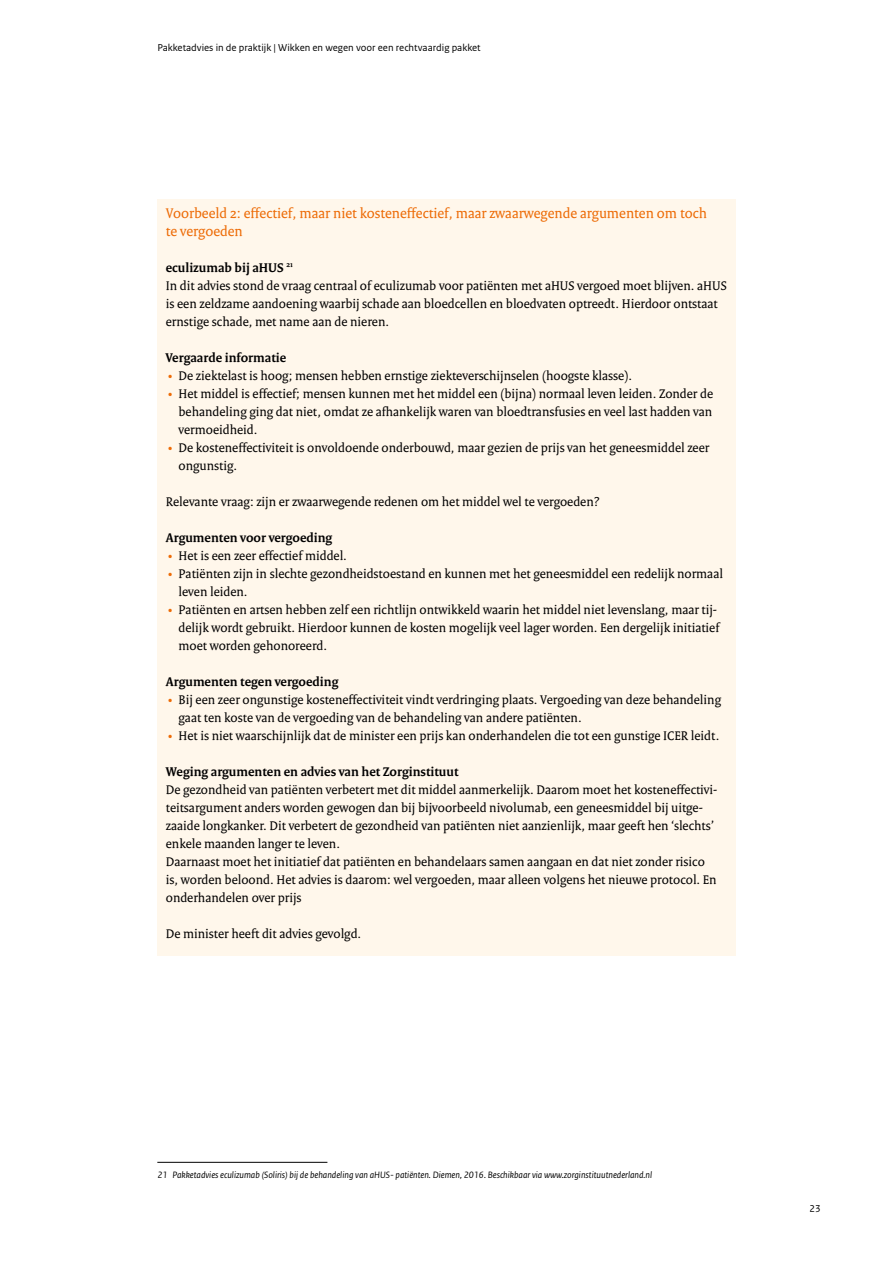
<style>
.page{position:relative;width:893px;height:1263px;background:#fff}
.page>*{position:absolute;margin:0;border:0;box-sizing:border-box;transform-origin:0 0}
.t1{font:15px/18px "Rijksoverheid Serif";color:#ed6b06}
.t2{font:13.5px/18px "Rijksoverheid Serif";color:#000}
.t3{font:700 13.5px "Rijksoverheid Serif";color:#000}
.t4{font:10.5px "Rijksoverheid Sans Text Regular 2";color:#000}
.t5{font:10.5px "Rijksoverheid Sans Text";color:#000}
.t6{font:italic 9.75px "Rijksoverheid Sans Text";color:#000}
.s1{font-weight:700}
.s2{color:#ed6b06}
</style>
<div class="page">
<div style="left:157px;top:200px;width:579px;height:756px;background:#fff7eb"></div>
<hr style="left:157px;top:1162px;width:170px;height:1px;background:#000">
<p class="t4" style="left:157px;top:42px;width:325px">Pakketadvies in de praktijk | Wikken en wegen voor een rechtvaardig pakket</p>
<p class="t1" style="left:166px;top:204px;width:543px">Voorbeeld 2: effectief, maar niet kosteneffectief, maar zwaarwegende argumenten om toch te vergoeden</p>
<p class="t2" style="left:166px;top:258px;width:562px"><span class="s1">eculizumab bij aHUS</span> <sup>21<br></sup>In dit advies stond de vraag centraal of eculizumab voor patiënten met aHUS vergoed moet blijven. aHUS is een zeldzame aandoening waarbij schade aan bloedcellen en bloedvaten optreedt. Hierdoor ontstaat ernstige schade, met name aan de nieren.</p>
<p class="t3" style="left:166px;top:349px;width:122px">Vergaarde informatie</p>
<p class="t2" style="left:168px;top:366px;width:466px"><span class="s2">•</span> De ziektelast is hoog; mensen hebben ernstige ziekteverschijnselen (hoogste klasse).</p>
<p class="t2" style="left:179px;top:384px;width:536px;text-align:justify;text-indent:-11px"><span class="s2">•</span> Het middel is effectief; mensen kunnen met het middel een (bijna) normaal leven leiden. Zonder de behandeling ging dat niet, omdat ze afhankelijk waren van bloedtransfusies en veel last hadden van vermoeidheid.</p>
<p class="t2" style="left:179px;top:438px;width:532px;text-indent:-11px"><span class="s2">•</span> De kosteneffectiviteit is onvoldoende onderbouwd, maar gezien de prijs van het geneesmiddel zeer ongunstig.</p>
<p class="t2" style="left:166px;top:492px;width:435px">Relevante vraag: zijn er zwaarwegende redenen om het middel wel te vergoeden?</p>
<p class="t3" style="left:166px;top:529px;width:168px">Argumenten voor vergoeding</p>
<p class="t2" style="left:168px;top:546px;width:181px"><span class="s2">•</span> Het is een zeer effectief middel.</p>
<p class="t2" style="left:179px;top:564px;width:546px;text-indent:-11px"><span class="s2">•</span> Patiënten zijn in slechte gezondheidstoestand en kunnen met het geneesmiddel een redelijk normaal leven leiden.</p>
<p class="t2" style="left:179px;top:600px;width:542px;text-indent:-11px"><span class="s2">•</span> Patiënten en artsen hebben zelf een richtlijn ontwikkeld waarin het middel niet levenslang, maar tij&shy;delijk wordt gebruikt. Hierdoor kunnen de kosten mogelijk veel lager worden. Een dergelijk initiatief moet worden gehonoreerd.</p>
<p class="t3" style="left:166px;top:673px;width:174px">Argumenten tegen vergoeding</p>
<p class="t2" style="left:179px;top:690px;width:544px;text-indent:-11px"><span class="s2">•</span> Bij een zeer ongunstige kosteneffectiviteit vindt verdringing plaats. Vergoeding van deze behandeling gaat ten koste van de vergoeding van de behandeling van andere patiënten.</p>
<p class="t2" style="left:168px;top:726px;width:553px"><span class="s2">•</span> Het is niet waarschijnlijk dat de minister een prijs kan onderhandelen die tot een gunstige ICER leidt.</p>
<p class="t3" style="left:166px;top:763px;width:294px">Weging argumenten en advies van het Zorginstituut</p>
<p class="t2" style="left:166px;top:780px;width:553px">De gezondheid van patiënten verbetert met dit middel aanmerkelijk. Daarom moet het kosteneffectivi&shy;teitsargument anders worden gewogen dan bij bijvoorbeeld nivolumab, een geneesmiddel bij uitge&shy;zaaide longkanker. Dit verbetert de gezondheid van patiënten niet aanzienlijk, maar geeft hen ‘slechts’ enkele maanden langer te leven.<br>Daarnaast moet het initiatief dat patiënten en behandelaars samen aangaan en dat niet zonder risico is, worden beloond. Het advies is daarom: wel vergoeden, maar alleen volgens het nieuwe protocol. En onderhandelen over prijs</p>
<p class="t2" style="left:166px;top:924px;width:197px">De minister heeft dit advies gevolgd.</p>
<p class="t6" style="left:157px;top:1169px;width:496px">21 Pakketadvies eculizumab (Soliris) bij de behandeling van aHUS- patiënten. Diemen, 2016. Beschikbaar via www.zorginstituutnederland.nl</p>
<p class="t5" style="left:809px;top:1202px;width:13px">23</p>
</div>
